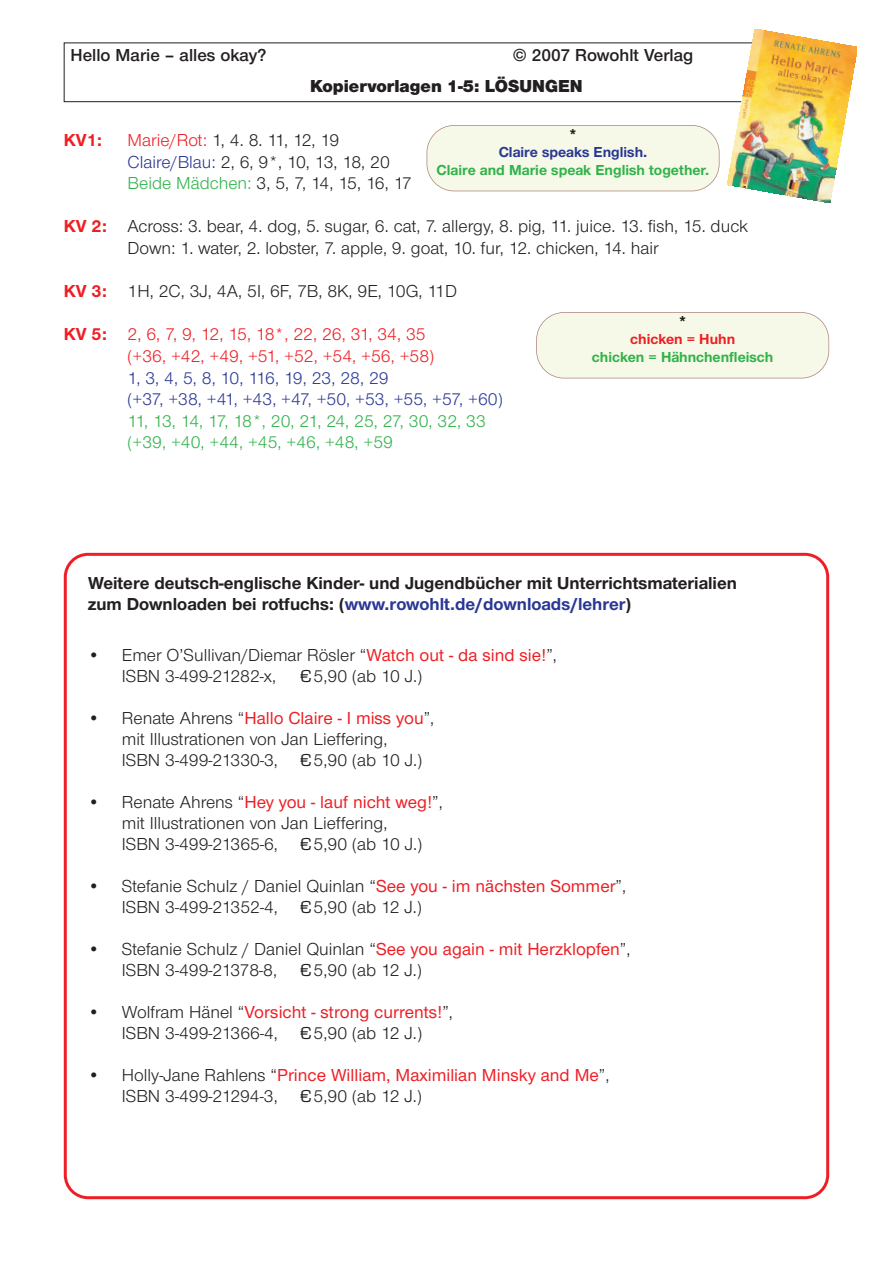
<style>
.page{position:relative;width:893px;height:1263px;background:#fff}
.page>*{position:absolute;margin:0;border:0;box-sizing:border-box;transform-origin:0 0}
.t1{font:18px/21px "Nimbus Sans Novus T";color:#231f20}
.t2{font:700 18px/21px "Nimbus Sans Novus T";color:#231f20}
.t3{font:18px/21.6px "Nimbus Sans Novus T";color:#ee1e24}
.t4{font:18px/21.6px "Nimbus Sans Novus T";color:#293795}
.t5{font:18px/21.6px "Nimbus Sans Novus T";color:#30b24a}
.t6{font:600 18px "Nimbus Sans Novus T";color:#231f20}
.t7{font:900 18px "Nimbus Sans Novus T";color:#231f20}
.t8{font:700 18px "Nimbus Sans Novus T";color:#ee1e24}
.t9{font:700 15px "Nimbus Sans Novus T";color:#30b24a}
.t10{font:700 15px "Nimbus Sans Novus T";color:#293795}
.t11{font:700 15px "Nimbus Sans Novus T";color:#ee1e24}
.t12{font:800 15px "Nimbus Sans Novus T";color:#231f20}
.s1{color:#ee1e24}
.s2{color:#293795}
.s3{color:#30b24a}
.s4{font-weight:700;color:#ee1e24}
.s5{font-weight:700}
.s6{font-weight:500;color:#ee1e24}
.s7{font-family:"Eurostile"}
</style>
<div class="page">
<div style="left:64px;top:43px;width:765px;height:59px;border:1px solid #231f20"></div>
<svg style="left:64px;top:553px;width:765px;height:646px"></svg>
<div style="left:427px;top:125px;width:292px;height:66px;background:#f6f9e7;border-radius:27px"></div>
<div style="left:426px;top:125px;width:294px;height:66px;border:2px solid #ae877e;border-radius:28px"></div>
<div style="left:537px;top:312px;width:292px;height:66px;background:#f6f9e7;border-radius:27px"></div>
<div style="left:536px;top:312px;width:293px;height:66px;border:2px solid #ae877e;border-radius:28px"></div>
<img style="left:728px;top:29px;width:129px;height:173px">
<p class="t6" style="left:71px;top:45px;width:198px">Hello Marie – alles okay?</p>
<p class="t6" style="left:513px;top:45px;width:182px">© 2007 Rowohlt Verlag</p>
<p class="t7" style="left:310px;top:75px;width:274px">Kopiervorlagen 1-5: LÖSUNGEN</p>
<p class="t12" style="left:568px;top:125px;width:10px">*</p>
<p class="t10" style="left:499px;top:143px;width:150px">Claire speaks English.</p>
<p class="t9" style="left:437px;top:161px;width:274px">Claire and Marie speak English together.</p>
<p class="t8" style="left:64px;top:129px;width:40px">KV1:</p>
<p class="t1" style="left:128px;top:129px;width:286px;line-height:21.6px"><span class="s1">Marie/Rot:</span> 1, 4. 8. 11, 12, 19<br><span class="s2">Claire/Blau:</span> 2, 6, 9*, 10, 13, 18, 20<br><span class="s3">Beide Mädchen:</span> 3, 5, 7, 14, 15, 16, 17</p>
<p class="t1" style="left:128px;top:215px;width:622px;line-height:21.6px;text-indent:-64px"><span class="s4">KV 2:</span> Across: 3. bear, 4. dog, 5. sugar, 6. cat, 7. allergy, 8. pig, 11. juice. 13. fish, 15. duck<br>Down: 1. water, 2. lobster, 7. apple, 9. goat, 10. fur, 12. chicken, 14. hair</p>
<p class="t1" style="left:64px;top:281px;width:395px"><span class="s4">KV 3:</span> 1H, 2C, 3J, 4A, 5I, 6F, 7B, 8K, 9E, 10G, 11D</p>
<p class="t3" style="left:128px;top:323px;width:308px;text-indent:-64px"><span class="s5">KV 5:</span> 2, 6, 7, 9, 12, 15, 18*, 22, 26, 31, 34, 35 (+36, +42, +49, +51, +52, +54, +56, +58)</p>
<p class="t4" style="left:128px;top:367px;width:377px">1, 3, 4, 5, 8, 10, 116, 19, 23, 28, 29<br>(+37, +38, +41, +43, +47, +50, +53, +55, +57, +60)</p>
<p class="t5" style="left:128px;top:410px;width:360px">11, 13, 14, 17, 18*, 20, 21, 24, 25, 27, 30, 32, 33 (+39, +40, +44, +45, +46, +48, +59</p>
<p class="t12" style="left:678px;top:312px;width:10px">*</p>
<p class="t11" style="left:630px;top:330px;width:106px">chicken = Huhn</p>
<p class="t9" style="left:592px;top:348px;width:183px">chicken = Hähnchenfleisch</p>
<p class="t2" style="left:88px;top:572px;width:651px">Weitere deutsch-englische Kinder- und Jugendbücher mit Unterrichtsmaterialien zum Downloaden bei rotfuchs: (<span class="s2">www.rowohlt.de/downloads/lehrer</span>)</p>
<p class="t1" style="left:122px;top:644px;width:437px;text-indent:-34px">• Emer O’Sullivan/Diemar Rösler “<span class="s6">Watch out - da sind sie!</span>”,<br>ISBN 3-499-21282-x,</p>
<p class="t1" style="left:300px;top:665px;width:123px"><span class="s7">€</span>5,90 (ab 10 J.)</p>
<p class="t1" style="left:122px;top:707px;width:314px;text-indent:-34px">• Renate Ahrens “<span class="s6">Hallo Claire - I miss you</span>”, mit Illustrationen von Jan Lieffering,<br>ISBN 3-499-21330-3, <span class="s7">€</span>5,90 (ab 10 J.)</p>
<p class="t1" style="left:122px;top:791px;width:322px;text-indent:-34px">• Renate Ahrens “<span class="s6">Hey you - lauf nicht weg!</span>”, mit Illustrationen von Jan Lieffering,<br>ISBN 3-499-21365-6, <span class="s7">€</span>5,90 (ab 10 J.)</p>
<p class="t1" style="left:122px;top:875px;width:506px;text-indent:-34px">• Stefanie Schulz / Daniel Quinlan “<span class="s6">See you - im nächsten Sommer</span>”,<br>ISBN 3-499-21352-4, <span class="s7">€</span>5,90 (ab 12 J.)</p>
<p class="t1" style="left:122px;top:938px;width:510px;text-indent:-34px">• Stefanie Schulz / Daniel Quinlan “<span class="s6">See you again - mit Herzklopfen</span>”,<br>ISBN 3-499-21378-8,</p>
<p class="t1" style="left:300px;top:959px;width:123px"><span class="s7">€</span>5,90 (ab 12 J.)</p>
<p class="t1" style="left:88px;top:1001px;width:367px;text-align:center">• Wolfram Hänel “<span class="s6">Vorsicht - strong currents!</span>”,<br>ISBN 3-499-21366-4, <span class="s7">€</span>5,90 (ab 12 J.)</p>
<p class="t1" style="left:122px;top:1064px;width:489px;text-indent:-34px">• Holly-Jane Rahlens “<span class="s6">Prince William, Maximilian Minsky and Me</span>”,<br>ISBN 3-499-21294-3,</p>
<p class="t1" style="left:300px;top:1085px;width:123px"><span class="s7">€</span>5,90 (ab 12 J.)</p>
</div>
